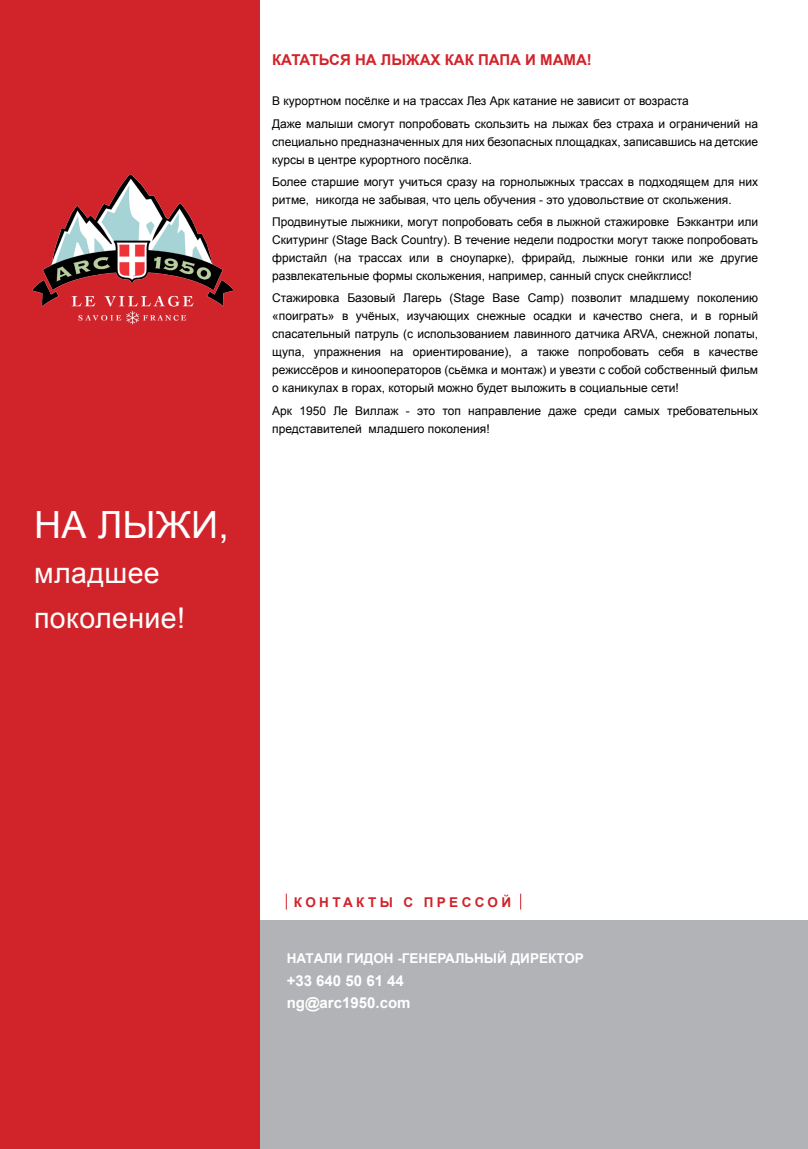
<style>
.page{position:relative;width:808px;height:1149px;background:#fff}
.page>*{position:absolute;margin:0;border:0;box-sizing:border-box;transform-origin:0 0}
.t1{font:37.5px "Arial";letter-spacing:.01em;color:#fff}
.t2{font:28.5px/44.8px "Arial";letter-spacing:.015em;color:#fff}
.t3{font:700 15px "Arial";color:#d1232a}
.t4{font:700 15px/22.5px "Arial";color:#fff}
.t5{font:700 13.5px "Arial";color:#fff}
.t6{font:700 13.5px "Arial";letter-spacing:.25em;color:#d1232a}
.t7{font:12px/18px "Arial";color:#000}
</style>
<div class="page">
<div style="left:259px;top:920px;width:549px;height:228px;background:#b2b3b7"></div>
<svg style="left:520px;top:893px;width:1px;height:16px"></svg>
<svg style="left:286px;top:893px;width:1px;height:16px"></svg>
<div style="left:0;top:0;width:259px;height:1148px;background:#d1232a"></div>
<img style="left:33px;top:174px;width:200px;height:151px">
<h1 class="t1" style="left:34px;top:500px;width:196px">НА ЛЫЖИ,</h1>
<h2 class="t2" style="left:34px;top:551px;width:153px">младшее поколение!</h2>
<p class="t3" style="left:272px;top:50px;width:321px">КАТАТЬСЯ НА ЛЫЖАХ КАК ПАПА И МАМА!</p>
<p class="t7" style="left:272px;top:90px;width:487px;line-height:22.2px">В курортном посёлке и на трассах Лез Арк катание не зависит от возраста<br>Даже малыши смогут попробовать скользить на лыжах без страха и ограничений на</p>
<p class="t7" style="left:272px;top:132px;width:488px">специально предназначенных для них безопасных площадках, записавшись на детские курсы в центре курортного посёлка.</p>
<p class="t7" style="left:272px;top:173px;width:488px">Более старшие могут учиться сразу на горнолыжных трассах в подходящем для них ритме, никогда не забывая, что цель обучения - это удовольствие от скольжения.</p>
<p class="t7" style="left:272px;top:213px;width:488px;text-align:justify">Продвинутые лыжники, могут попробовать себя в лыжной стажировке Бэккантри или Скитуринг (Stage Back Country). В течение недели подростки могут также попробовать фристайл (на трассах или в сноупарке), фрирайд, лыжные гонки или же другие развлекательные формы скольжения, например, санный спуск снейкглисс!</p>
<p class="t7" style="left:272px;top:289px;width:488px;text-align:justify">Стажировка Базовый Лагерь (Stage Base Camp) позволит младшему поколению «поиграть» в учёных, изучающих снежные осадки и качество снега, и в горный спасательный патруль (с использованием лавинного датчика ARVA, снежной лопаты, щупа, упражнения на ориентирование), а также попробовать себя в качестве режиссёров и кинооператоров (сьёмка и монтаж) и увезти с собой собственный фильм о каникулах в горах, который можно будет выложить в социальные сети!</p>
<p class="t7" style="left:272px;top:401px;width:487px">Арк 1950 Ле Виллаж - это топ направление даже среди самых требовательных представителей младшего поколения!</p>
<p class="t6" style="left:294px;top:893px;width:219px">КОНТАКТЫ С ПРЕССОЙ</p>
<p class="t5" style="left:287px;top:949px;width:299px">НАТAЛИ ГИДОН -ГЕНЕРАЛЬНЫЙ ДИРЕКТОР</p>
<p class="t4" style="left:287px;top:969px;width:125px">+33 640 50 61 44 ng@arc1950.com</p>
</div>
